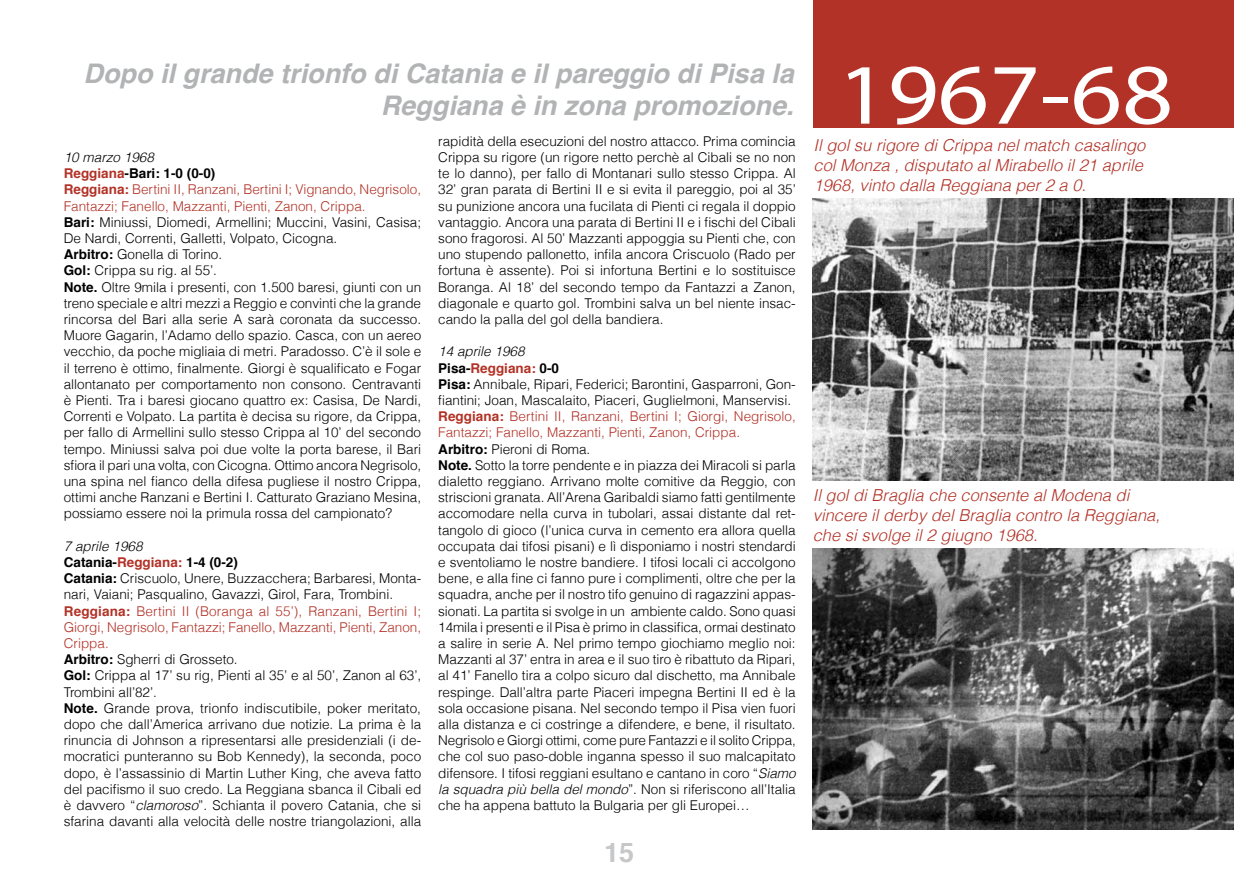
<style>
.page{position:relative;width:1234px;height:893px;background:#fff}
.page>*{position:absolute;margin:0;border:0;box-sizing:border-box;transform-origin:0 0}
.t1{font:86.55px "Myriad Pro";letter-spacing:-.005em;color:#fff;scale:1.15 1}
.t2{font:italic 700 27px/32.4px "Helvetica";color:#b1b3b4;text-align:right}
.t3{font:700 27px "Helvetica";color:#c6c7c8}
.t4{font:italic 300 16.5px/19.8px "Helvetica";color:#b23227}
.t5{font:300 13.5px/16.2px "Helvetica";color:#000}
.s1{font-style:italic}
.s2{font-weight:700;color:#b23227}
.s3{font-weight:700}
.s4{color:#b23227}
</style>
<div class="page">
<div style="left:812px;top:0;width:421px;height:128px;background:#b23227"></div>
<img style="left:812px;top:199px;width:421px;height:281px">
<img style="left:812px;top:548px;width:421px;height:281px">
<h2 class="t2" style="left:83px;top:57px;width:711px">Dopo il grande trionfo di Catania e il pareggio di Pisa la<br>Reggiana è in zona promozione.</h2>
<p class="t5" style="left:64px;top:148px;width:359px"><span class="s1">10 marzo 1968<br></span><span class="s2">Reggiana</span><span class="s3">-Bari: 1-0 (0-0)<br></span><span class="s2">Reggiana:</span> <span class="s4">Bertini II, Ranzani, Bertini I; Vignando, Negrisolo, Fantazzi; Fanello, Mazzanti, Pienti, Zanon, Crippa.<br></span><span class="s3">Bari:</span> Miniussi, Diomedi, Armellini; Muccini, Vasini, Casisa; De Nardi, Correnti, Galletti, Volpato, Cicogna.<br><span class="s3">Arbitro:</span> Gonella di Torino.<br><span class="s3">Gol:</span> Crippa su rig. al 55’.<br><span class="s3">Note.</span> Oltre 9mila i presenti, con 1.500 baresi, giunti con un treno speciale e altri mezzi a Reggio e convinti che la grande rincorsa del Bari alla serie A sarà coronata da successo.<br>Muore Gagarin, l’Adamo dello spazio. Casca, con un aereo vecchio, da poche migliaia di metri. Paradosso. C’è il sole e il terreno è ottimo, finalmente. Giorgi è squalificato e Fogar allontanato per comportamento non consono. Centravanti è Pienti. Tra i baresi giocano quattro ex: Casisa, De Nardi, Correnti e Volpato. La partita è decisa su rigore, da Crippa, per fallo di Armellini sullo stesso Crippa al 10’ del secondo tempo. Miniussi salva poi due volte la porta barese, il Bari sfiora il pari una volta, con Cicogna. Ottimo ancora Negrisolo, una spina nel fianco della difesa pugliese il nostro Crippa, ottimi anche Ranzani e Bertini I. Catturato Graziano Mesina, possiamo essere noi la primula rossa del campionato?</p>
<p class="t5" style="left:64px;top:537px;width:359px"><span class="s1">7 aprile 1968<br></span><span class="s3">Catania-</span><span class="s2">Reggiana:</span> <span class="s3">1-4 (0-2)<br>Catania:</span> Criscuolo, Unere, Buzzacchera; Barbaresi, Monta&shy;nari, Vaiani; Pasqualino, Gavazzi, Girol, Fara, Trombini.<br><span class="s2">Reggiana:</span> <span class="s4">Bertini II (Boranga al 55’), Ranzani, Bertini I; Giorgi, Negrisolo, Fantazzi; Fanello, Mazzanti, Pienti, Zanon, Crippa.<br></span><span class="s3">Arbitro:</span> Sgherri di Grosseto.<br><span class="s3">Gol:</span> Crippa al 17’ su rig, Pienti al 35’ e al 50’, Zanon al 63’, Trombini all’82’.<br><span class="s3">Note.</span> Grande prova, trionfo indiscutibile, poker meritato, dopo che dall’America arrivano due notizie. La prima è la rinuncia di Johnson a ripresentarsi alle presidenziali (i de&shy;mocratici punteranno su Bob Kennedy), la seconda, poco dopo, è l’assassinio di Martin Luther King, che aveva fatto del pacifismo il suo credo. La Reggiana sbanca il Cibali ed è davvero “<span class="s1">clamoroso</span>”. Schianta il povero Catania, che si sfarina davanti alla velocità delle nostre triangolazioni, alla</p>
<p class="t5" style="left:438px;top:132px;width:359px;text-align:justify">rapidità della esecuzioni del nostro attacco. Prima comincia Crippa su rigore (un rigore netto perchè al Cibali se no non te lo danno), per fallo di Montanari sullo stesso Crippa. Al 32’ gran parata di Bertini II e si evita il pareggio, poi al 35’ su punizione ancora una fucilata di Pienti ci regala il doppio vantaggio. Ancora una parata di Bertini II e i fischi del Cibali sono fragorosi. Al 50’ Mazzanti appoggia su Pienti che, con uno stupendo pallonetto, infila ancora Criscuolo (Rado per fortuna è assente). Poi si infortuna Bertini e lo sostituisce Boranga. Al 18’ del secondo tempo da Fantazzi a Zanon, diagonale e quarto gol. Trombini salva un bel niente insac&shy;cando la palla del gol della bandiera.</p>
<p class="t5" style="left:438px;top:343px;width:359px"><span class="s1">14 aprile 1968<br></span><span class="s3">Pisa-</span><span class="s2">Reggiana:</span> <span class="s3">0-0<br>Pisa:</span> Annibale, Ripari, Federici; Barontini, Gasparroni, Gon&shy;fiantini; Joan, Mascalaito, Piaceri, Guglielmoni, Manservisi.<br><span class="s2">Reggiana:</span> <span class="s4">Bertini II, Ranzani, Bertini I; Giorgi, Negrisolo, Fantazzi; Fanello, Mazzanti, Pienti, Zanon, Crippa.<br></span><span class="s3">Arbitro:</span> Pieroni di Roma.<br><span class="s3">Note.</span> Sotto la torre pendente e in piazza dei Miracoli si parla dialetto reggiano. Arrivano molte comitive da Reggio, con striscioni granata. All’Arena Garibaldi siamo fatti gentilmente accomodare nella curva in tubolari, assai distante dal ret&shy;tangolo di gioco (l’unica curva in cemento era allora quella occupata dai tifosi pisani) e lì disponiamo i nostri stendardi e sventoliamo le nostre bandiere. I tifosi locali ci accolgono bene, e alla fine ci fanno pure i complimenti, oltre che per la squadra, anche per il nostro tifo genuino di ragazzini appas&shy;sionati. La partita si svolge in un ambiente caldo. Sono quasi 14mila i presenti e il Pisa è primo in classifica, ormai destinato a salire in serie A. Nel primo tempo giochiamo meglio noi:<br>Mazzanti al 37’ entra in area e il suo tiro è ribattuto da Ripari, al 41’ Fanello tira a colpo sicuro dal dischetto, ma Annibale respinge. Dall’altra parte Piaceri impegna Bertini II ed è la sola occasione pisana. Nel secondo tempo il Pisa vien fuori alla distanza e ci costringe a difendere, e bene, il risultato.<br>Negrisolo e Giorgi ottimi, come pure Fantazzi e il solito Crippa, che col suo paso-doble inganna spesso il suo malcapitato difensore. I tifosi reggiani esultano e cantano in coro “<span class="s1">Siamo la squadra più bella del mondo</span>”. Non si riferiscono all’Italia che ha appena battuto la Bulgaria per gli Europei…</p>
<h2 class="t3" style="left:604px;top:831px;width:32px">15</h2>
<h1 class="t1" style="left:837px;top:41px;width:293px">1967-68</h1>
<p class="t4" style="left:813px;top:135px;width:333px">Il gol su rigore di Crippa nel match casalingo col Monza , disputato al Mirabello il 21 aprile<br>1968, vinto dalla Reggiana per 2 a 0.</p>
<p class="t4" style="left:812px;top:485px;width:348px">Il gol di Braglia che consente al Modena di vincere il derby del Braglia contro la Reggiana, che si svolge il 2 giugno 1968.</p>
</div>
